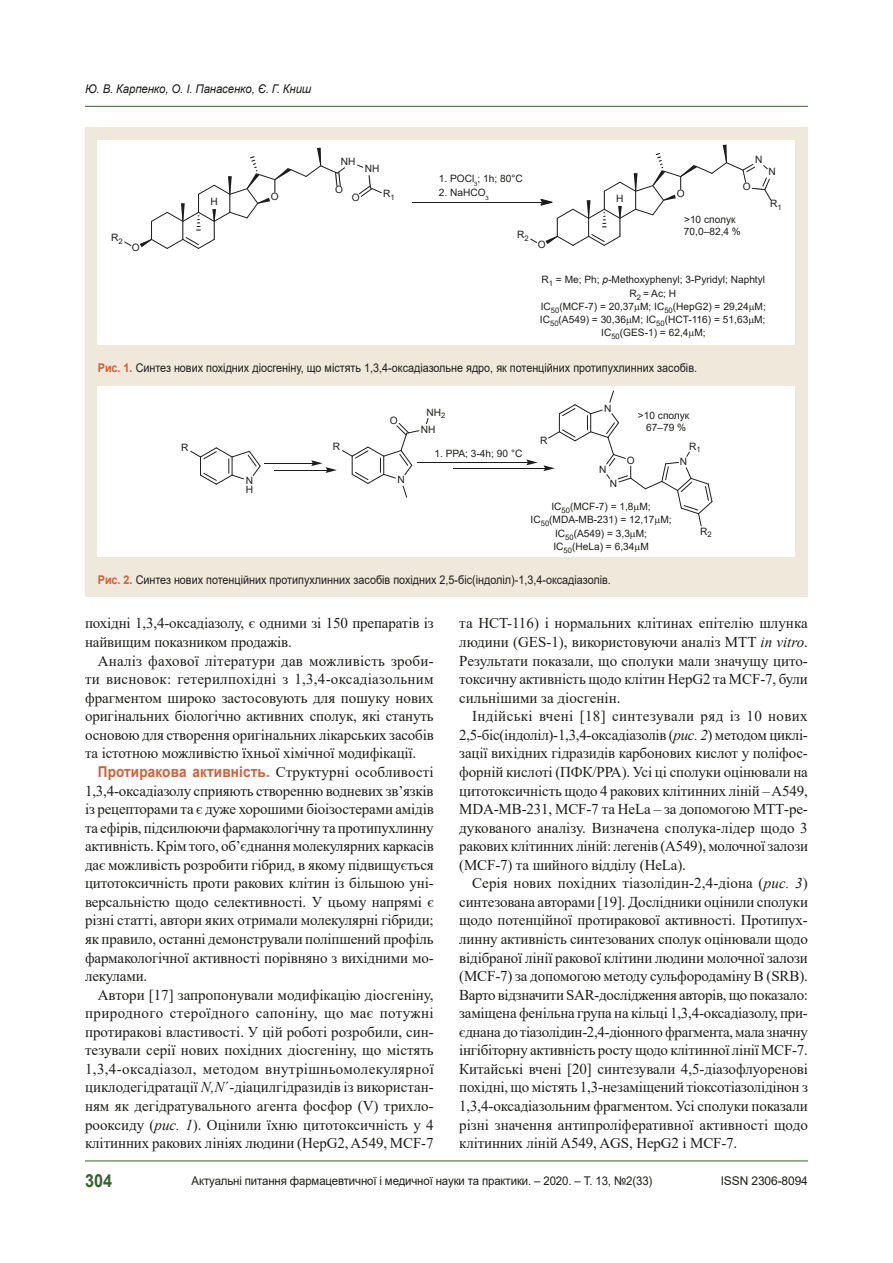
<style>
.page{position:relative;width:893px;height:1263px;background:#fff}
.page>*{position:absolute;margin:0;border:0;box-sizing:border-box;transform-origin:0 0}
.t1{font:700 18px "Arial";color:#35622a;scale:.9 1}
.tecst{font:15px/18.6px "Times New Roman";letter-spacing:-.01em;color:#1d1d1b;text-align:justify}
.примечание{font:12px "Arial";color:#1d1d1b;scale:.9 1}
.примечание-2{font:12px "Arial";color:#1d1d1b;scale:.95 1}
.Колонтитул_автор_наз{font:italic 12px "Arial";letter-spacing:-.01em;color:#1d1d1b;scale:.95 1}
.примечание-3{font:12px "Arial";color:#1d1d1b}
.t2{font:10.2px/13.4px "Arial";color:#1d1d1b;text-align:center}
.t3{font:7.65px "Arial";color:#1d1d1b}
.s1{font-style:italic}
.s2{font-weight:700;color:#d45d33}
.s3{font-family:"Arial";font-weight:700;color:#d45d33}
</style>
<div class="page">
<hr style="left:85px;top:1160px;width:723px;height:1px;background:#35622a">
<hr style="left:85px;top:106px;width:723px;height:1px;background:#35622a">
<div style="left:85px;top:128px;width:723px;height:469px;background:#efe9dc"></div>
<div style="left:98px;top:140px;width:697px;height:204px;background:#fff"></div>
<svg style="left:359px;top:175px;width:23px;height:22px"></svg>
<svg style="left:357px;top:164px;width:7px;height:4px"></svg>
<svg style="left:140px;top:148px;width:206px;height:101px"></svg>
<svg style="left:124px;top:241px;width:8px;height:5px"></svg>
<hr style="left:412px;top:202px;width:130px;height:1px;background:#1d1d1b">
<svg style="left:530px;top:145px;width:241px;height:101px"></svg>
<div style="left:98px;top:387px;width:697px;height:170px;background:#fff"></div>
<svg style="left:190px;top:447px;width:71px;height:38px"></svg>
<hr style="left:264px;top:463px;width:49px;height:1px;background:#1d1d1b">
<hr style="left:274px;top:470px;width:53px;height:1px;background:#1d1d1b">
<svg style="left:311px;top:418px;width:118px;height:80px"></svg>
<hr style="left:418px;top:462px;width:110px;height:1px;background:#1d1d1b">
<hr style="left:453px;top:468px;width:92px;height:1px;background:#1d1d1b">
<svg style="left:526px;top:390px;width:187px;height:137px"></svg>
<p class="Колонтитул_автор_наз" style="left:85px;top:81px;width:240px">Ю. В. Карпенко, О. І. Панасенко, Є. Г. Книш</p>
<p class="t2" style="left:210px;top:195px;width:9px">H</p>
<p class="t2" style="left:271px;top:190px;width:9px">O</p>
<p class="t2" style="left:341px;top:154px;width:16px">NH</p>
<p class="t2" style="left:365px;top:162px;width:16px">NH</p>
<p class="t2" style="left:335px;top:183px;width:9px">O</p>
<p class="t2" style="left:352px;top:190px;width:9px">O</p>
<p class="t2" style="left:383px;top:187px;width:13px">R<sub>1</sub></p>
<p class="t2" style="left:439px;top:172px;width:86px">1. POCl<sub>3</sub>; 1h; 80°C</p>
<p class="t2" style="left:439px;top:186px;width:52px">2. NaHCO<sub>3</sub></p>
<p class="t2" style="left:616px;top:192px;width:9px">H</p>
<p class="t2" style="left:677px;top:187px;width:9px">O</p>
<p class="t2" style="left:755px;top:153px;width:9px">N</p>
<p class="t2" style="left:743px;top:180px;width:9px">O</p>
<p class="t2" style="left:768px;top:165px;width:9px">N</p>
<p class="t2" style="left:770px;top:197px;width:13px">R<sub>1</sub></p>
<p class="t2" style="left:111px;top:231px;width:9px">R</p>
<p class="t2" style="left:517px;top:228px;width:13px">R<sub>2</sub></p>
<p class="t3" style="left:119px;top:236px;width:6px">2</p>
<p class="t2" style="left:132px;top:240px;width:9px">O</p>
<p class="t2" style="left:538px;top:237px;width:9px">O</p>
<p class="t2" style="left:684px;top:214px;width:59px;line-height:11.7px;text-align:left">&gt;10 сполук<br>70,0–82,4 %</p>
<p class="t2" style="left:540px;top:273px;width:227px">R<sub>1</sub> = Me; Ph; <span class="s1">p-</span>Methoxyphenyl; 3-Pyridyl; Naphtyl R<sub>2</sub> = Ac; H<br>IC<sub>50</sub>(MCF-7) = 20,37 M; IC<sub>50</sub>(HepG2) = 29,24 M; IC<sub>50</sub>(A549) = 30,36 M; IC<sub>50</sub>(HCT-116) = 51,63 M; IC<sub>50</sub>(GES-1) = 62,4 M;</p>
<p class="примечание" style="left:98px;top:359px;width:667px"><span class="s2">Рис. 1.</span> Синтез нових похідних діосгеніну, що містять 1,3,4-оксадіазольне ядро, як потенційних протипухлинних засобів.</p>
<p class="t2" style="left:181px;top:441px;width:9px">R</p>
<p class="t2" style="left:246px;top:476px;width:9px;line-height:8.4px;text-align:left">N<br>H</p>
<p class="t2" style="left:333px;top:440px;width:9px">R</p>
<p class="t2" style="left:390px;top:414px;width:9px">O</p>
<p class="t2" style="left:397px;top:473px;width:9px">N</p>
<p class="t2" style="left:426px;top:405px;width:20px">NH<sub>2</sub></p>
<p class="t2" style="left:421px;top:423px;width:16px">NH</p>
<p class="t2" style="left:434px;top:446px;width:90px">1. PPA; 3-4h; 90 °C</p>
<p class="t2" style="left:540px;top:434px;width:9px">R</p>
<p class="t2" style="left:604px;top:401px;width:9px">N</p>
<p class="t2" style="left:599px;top:462px;width:9px">N</p>
<p class="t2" style="left:610px;top:477px;width:9px">N</p>
<p class="t2" style="left:638px;top:409px;width:53px;line-height:11.7px">&gt;10 сполук<br>67–79 %</p>
<p class="t2" style="left:627px;top:453px;width:9px">O</p>
<p class="t2" style="left:689px;top:439px;width:13px">R<sub>1</sub></p>
<p class="t2" style="left:680px;top:455px;width:9px">N</p>
<p class="t2" style="left:531px;top:500px;width:143px">IC<sub>50</sub>(MCF-7) = 1,8 M;<br>IC<sub>50</sub>(MDA-MB-231) = 12,17 M;<br>IC<sub>50</sub>(A549) = 3,3 M;<br>IC<sub>50</sub>(HeLa) = 6,34 M</p>
<p class="t2" style="left:700px;top:524px;width:13px">R<sub>2</sub></p>
<p class="примечание" style="left:98px;top:571px;width:572px"><span class="s2">Рис. 2.</span> Синтез нових потенційних протипухлинних засобів похідних 2,5‑біс(індоліл)-1,3,4-оксадіазолів.</p>
<p class="tecst" style="left:85px;top:614px;width:350px">похідні 1,3,4‑оксадіазолу, є одними зі 150 препаратів із найвищим показником продажів.</p>
<p class="tecst" style="left:85px;top:651px;width:350px;text-indent:13px">Аналіз фахової літератури дав можливість зроби&shy;ти висновок: гетерилпохідні з 1,3,4-оксадіазольним фрагментом широко застосовують для пошуку нових оригінальних біологічно активних сполук, які стануть основою для створення оригінальних лікарських засобів та істотною можливістю їхньої хімічної модифікації.</p>
<p class="tecst" style="left:85px;top:762px;width:350px;text-indent:13px"><span class="s3">Протиракова активність.</span> Структурні особливості 1,3,4-оксадіазолу сприяють створенню водневих зв’язків із рецепторами та є дуже хорошими біоізостерами амідів та ефірів, підсилюючи фармакологічну та протипухлинну активність. Крім того, об’єднання молекулярних каркасів дає можливість розробити гібрид, в якому підвищується цитотоксичність проти ракових клітин із більшою уні&shy;версальністю щодо селективності. У цьому напрямі є різні статті, автори яких отримали молекулярні гібриди; як правило, останні демонстрували поліпшений профіль фармакологічної активності порівняно з вихідними мо&shy;лекулами.</p>
<p class="tecst" style="left:85px;top:985px;width:350px;text-indent:13px">Автори [17] запропонували модифікацію діосгеніну, природного стероїдного сапоніну, що має потужні протиракові властивості. У цій роботі розробили, син&shy;тезували серії нових похідних діосгеніну, що містять 1,3,4‑оксадіазол, методом внутрішньомолекулярної циклодегідратації <span class="s1">N,N</span>´‑діацилгідразидів із використан&shy;ням як дегідратувального агента фосфор (V) трихло&shy;рооксиду (<span class="s1">рис. 1</span>). Оцінили їхню цитотоксичність у 4 клітинних ракових лініях людини (HepG2, A549, MCF-7</p>
<p class="tecst" style="left:459px;top:614px;width:350px">та HCT-116) і нормальних клітинах епітелію шлунка людини (GES-1), використовуючи аналіз MTT <span class="s1">in vitro</span>.<br>Результати показали, що сполуки мали значущу цито&shy;токсичну активність щодо клітин HepG2 та MCF‑7, були сильнішими за діосгенін.</p>
<p class="tecst" style="left:459px;top:706px;width:350px;text-indent:13px">Індійські вчені [18] синтезували ряд із 10 нових 2,5-біс(індоліл)-1,3,4-оксадіазолів (<span class="s1">рис. 2</span>) методом циклі&shy;зації вихідних гідразидів карбонових кислот у поліфос&shy;форній кислоті (ПФК/РРА). Усі ці сполуки оцінювали на цитотоксичність щодо 4 ракових клітинних ліній – A549, MDA-MB-231, MCF-7 та HeLa – за допомогою МТТ-ре&shy;дукованого аналізу. Визначена сполука-лідер щодо 3 ракових клітинних ліній: легенів (A549), молочної залози (MCF-7) та шийного відділу (HeLa).</p>
<p class="tecst" style="left:459px;top:873px;width:350px;text-indent:13px">Серія нових похідних тіазолідин-2,4-діона (<span class="s1">рис. 3</span>) синтезована авторами [19]. Дослідники оцінили сполуки щодо потенційної протиракової активності. Протипух&shy;линну активність синтезованих сполук оцінювали щодо відібраної лінії ракової клітини людини молочної залози (MCF-7) за допомогою методу сульфородаміну B (SRB).<br>Варто відзначити SAR-дослідження авторів, що показало: заміщена фенільна група на кільці 1,3,4-оксадіазолу, при&shy;єднана до тіазолідин-2,4-діонного фрагмента, мала значну інгібіторну активність росту щодо клітинної лінії MCF-7.<br>Китайські вчені [20] синтезували 4,5-діазофлуоренові похідні, що містять 1,3-незаміщений тіоксотіазолідінон з 1,3,4‑оксадіазольним фрагментом. Усі сполуки показали різні значення антипроліферативної активності щодо клітинних ліній A549, AGS, HepG2 і MCF-7.</p>
<p class="t1" style="left:85px;top:1168px;width:32px">304</p>
<p class="примечание-2" style="left:191px;top:1172px;width:487px">Актуальні питання фармацевтичної і медичної науки та практики. – 2020. – Т. 13, №2(33)</p>
<p class="примечание-3" style="left:721px;top:1172px;width:89px">ISSN 2306-8094</p>
</div>
